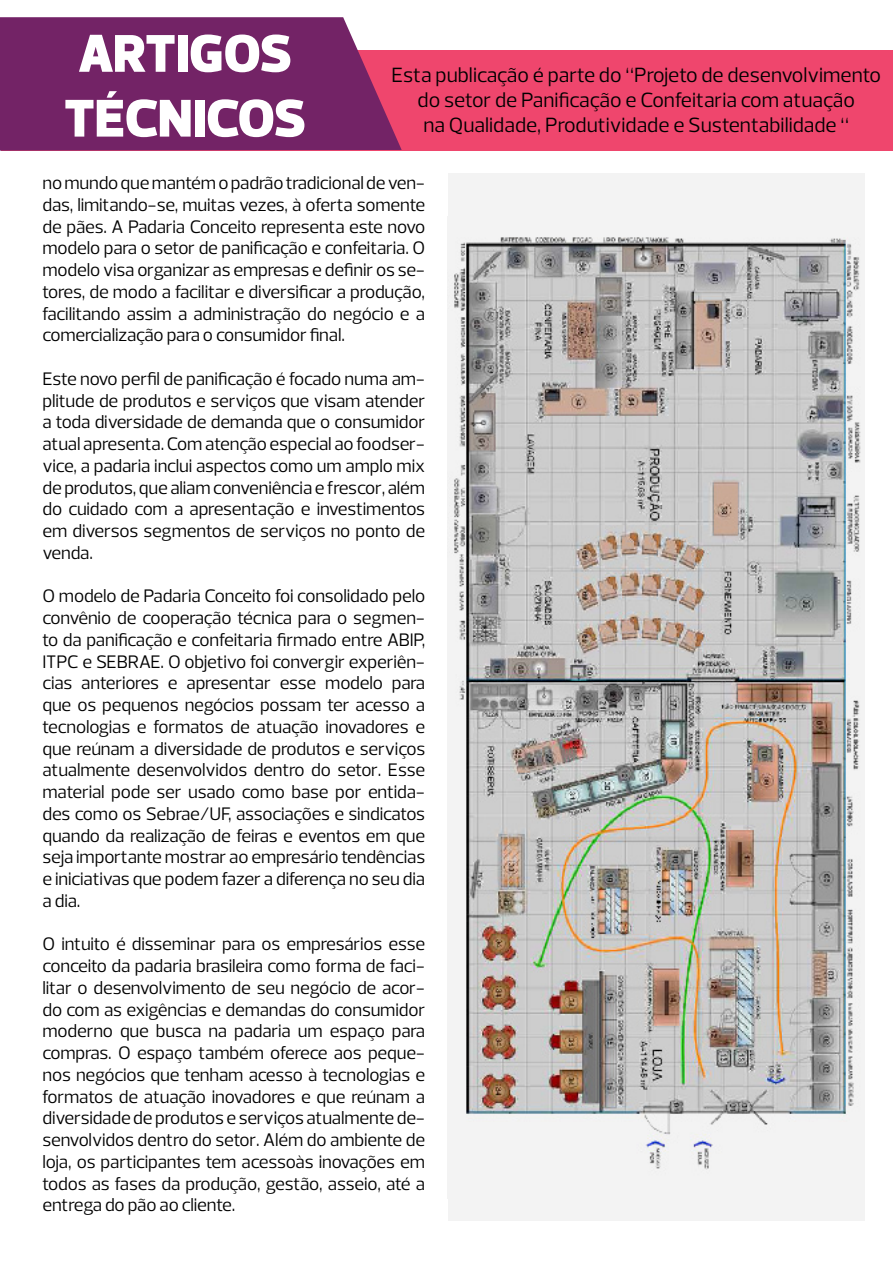
<style>
.page{position:relative;width:893px;height:1263px;background:#fff}
.page>*{position:absolute;margin:0;border:0;box-sizing:border-box;transform-origin:0 0}
.t1{font:900 54px/64.8px "Prelo";letter-spacing:-.01em;color:#fff}
.t2{font:21px/25.2px "Prelo";color:#000;text-align:center}
.t3{font:18.45px/21.8px "Prelo";letter-spacing:-.01em;color:#000;text-align:justify}
</style>
<div class="page">
<div style="left:1px;top:50px;width:892px;height:101px;background:#ef466d"></div>
<svg style="left:0;top:17px;width:402px;height:134px;background:#7d2b6b"></svg>
<div style="left:448px;top:173px;width:416px;height:1047px;background:#f3f3f3"></div>
<img style="left:454px;top:237px;width:407px;height:933px">
<h1 class="t1" style="left:64px;top:22px;width:243px">ARTIGOS<br>TÉCNICOS</h1>
<p class="t2" style="left:391px;top:62px;width:491px">Esta publicação é parte do “Projeto de desenvolvimento do setor de Panificação e Confeitaria com atuação<br>na Qualidade, Produtividade e Sustentabilidade “</p>
<p class="t3" style="left:42px;top:172px;width:384px">no mundo que mantém o padrão tradicional de ven&shy;das, limitando-se, muitas vezes, à oferta somente de pães. A Padaria Conceito representa este novo modelo para o setor de panificação e confeitaria. O modelo visa organizar as empresas e definir os se&shy;tores, de modo a facilitar e diversificar a produção, facilitando assim a administração do negócio e a comercialização para o consumidor final.</p>
<p class="t3" style="left:42px;top:368px;width:384px">Este novo perfil de panificação é focado numa am&shy;plitude de produtos e serviços que visam atender a toda diversidade de demanda que o consumidor atual apresenta. Com atenção especial ao foodser&shy;vice, a padaria inclui aspectos como um amplo mix de produtos, que aliam conveniência e frescor, além do cuidado com a apresentação e investimentos em diversos segmentos de serviços no ponto de venda.</p>
<p class="t3" style="left:42px;top:585px;width:384px">O modelo de Padaria Conceito foi consolidado pelo convênio de cooperação técnica para o segmen&shy;to da panificação e confeitaria firmado entre ABIP, ITPC e SEBRAE. O objetivo foi convergir experiên&shy;cias anteriores e apresentar esse modelo para que os pequenos negócios possam ter acesso a tecnologias e formatos de atuação inovadores e que reúnam a diversidade de produtos e serviços atualmente desenvolvidos dentro do setor. Esse material pode ser usado como base por entida&shy;des como os Sebrae/UF, associações e sindicatos quando da realização de feiras e eventos em que seja importante mostrar ao empresário tendências e iniciativas que podem fazer a diferença no seu dia a dia.</p>
<p class="t3" style="left:42px;top:933px;width:384px">O intuito é disseminar para os empresários esse conceito da padaria brasileira como forma de faci&shy;litar o desenvolvimento de seu negócio de acor&shy;do com as exigências e demandas do consumidor moderno que busca na padaria um espaço para compras. O espaço também oferece aos peque&shy;nos negócios que tenham acesso à tecnologias e formatos de atuação inovadores e que reúnam a diversidade de produtos e serviços atualmente de&shy;senvolvidos dentro do setor. Além do ambiente de loja, os participantes tem acessoàs inovações em todos as fases da produção, gestão, asseio, até a entrega do pão ao cliente.</p>
</div>
